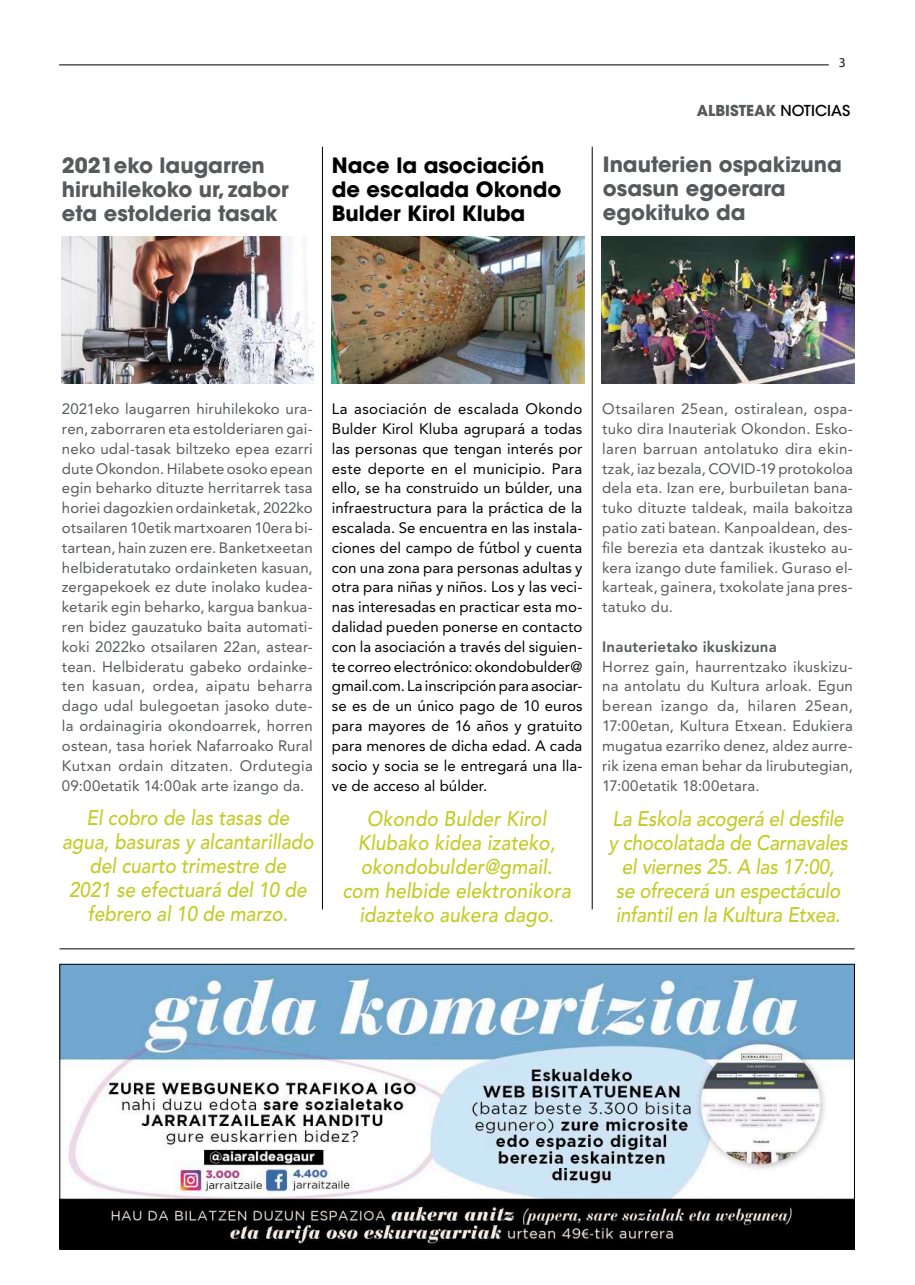
<style>
.page{position:relative;width:915px;height:1285px;background:#fff}
.page>*{position:absolute;margin:0;border:0;box-sizing:border-box;transform-origin:0 0}
.t1{font:italic 500 21px/24px "Avenir LT Std";color:#c1cc24;text-align:center;scale:.9 1}
.t2{font:700 21px/24px "ITC Avant Garde Std";color:#57595b}
.t3{font:700 21px/24px "ITC Avant Garde Std";color:#000}
.t4{font:15px/19.8px "Avenir LT Std";letter-spacing:.015em;color:#57595b;text-align:justify}
.t5{font:15px/19.8px "Avenir LT Std";letter-spacing:.01em;color:#000;text-align:justify}
.t6{font:800 15px "Avenir LT Std";letter-spacing:.015em;color:#57595b}
.t7{font:700 15px "ITC Avant Garde Std";color:#57595b}
.t8{font:13.5px "Myriad Pro";color:#161417}
.s1{font-weight:500;color:#000}
</style>
<div class="page">
<hr style="left:59px;top:65px;width:769px;height:1px;background:#000">
<hr style="left:59px;top:948px;width:795px;height:1px;background:#000">
<hr style="left:322px;top:147px;width:1px;height:762px;background:#000">
<img style="left:601px;top:236px;width:252px;height:147px">
<img style="left:62px;top:236px;width:252px;height:147px">
<img style="left:332px;top:236px;width:252px;height:147px">
<hr style="left:591px;top:147px;width:1px;height:762px;background:#000">
<img style="left:62px;top:965px;width:790px;height:282px">
<h1 class="t2" style="left:62px;top:153px;width:228px">2021eko laugarren hiruhilekoko ur, zabor eta estolderia tasak</h1>
<h1 class="t3" style="left:332px;top:153px;width:231px">Nace la asociación de escalada Okondo<br>Bulder Kirol Kluba</h1>
<p class="t8" style="left:838px;top:54px;width:8px">3</p>
<p class="t7" style="left:696px;top:101px;width:155px">ALBISTEAK <span class="s1">NOTICIAS</span></p>
<h1 class="t2" style="left:602px;top:152px;width:240px">Inauterien ospakizuna osasun egoerara egokituko da</h1>
<p class="t4" style="left:62px;top:399px;width:252px">2021eko laugarren hiruhilekoko ura&shy;ren, zaborraren eta estolderiaren gai&shy;neko udal-tasak biltzeko epea ezarri dute Okondon. Hilabete osoko epean egin beharko dituzte herritarrek tasa horiei dagozkien ordainketak, 2022ko otsailaren 10etik martxoaren 10era bi&shy;tartean, hain zuzen ere. Banketxeetan helbideratutako ordainketen kasuan, zergapekoek ez dute inolako kudea&shy;ketarik egin beharko, kargua bankua&shy;ren bidez gauzatuko baita automati&shy;koki 2022ko otsailaren 22an, astear&shy;tean. Helbideratu gabeko ordainke&shy;ten kasuan, ordea, aipatu beharra dago udal bulegoetan jasoko dute&shy;la ordainagiria okondoarrek, horren ostean, tasa horiek Nafarroako Rural Kutxan ordain ditzaten. Ordutegia 09:00etatik 14:00ak arte izango da.</p>
<p class="t5" style="left:332px;top:399px;width:252px">La asociación de escalada Okondo Bulder Kirol Kluba agrupará a todas las personas que tengan interés por este deporte en el municipio. Para ello, se ha construido un búlder, una infraestructura para la práctica de la escalada. Se encuentra en las instala&shy;ciones del campo de fútbol y cuenta con una zona para personas adultas y otra para niñas y niños. Los y las veci&shy;nas interesadas en practicar esta mo&shy;dalidad pueden ponerse en contacto con la asociación a través del siguien&shy;te correo electrónico: okondobulder@ gmail.com. La inscripción para asociar&shy;se es de un único pago de 10 euros para mayores de 16 años y gratuito para menores de dicha edad. A cada socio y socia se le entregará una lla&shy;ve de acceso al búlder.</p>
<h1 class="t1" style="left:62px;top:806px;width:281px">El cobro de las tasas de agua, basuras y alcantarillado del cuarto trimestre de<br>2021 se efectuará del 10 de febrero al 10 de marzo.</h1>
<h1 class="t1" style="left:342px;top:807px;width:255px">Okondo Bulder Kirol<br>Klubako kidea izateko, okondobulder@gmail. com helbide elektronikora idazteko aukera dago.</h1>
<p class="t4" style="left:602px;top:399px;width:252px">Otsailaren 25ean, ostiralean, ospa&shy;tuko dira Inauteriak Okondon. Esko&shy;laren barruan antolatuko dira ekin&shy;tzak, iaz bezala, COVID-19 protokoloa dela eta. Izan ere, burbuiletan bana&shy;tuko dituzte taldeak, maila bakoitza patio zati batean. Kanpoaldean, des&shy;file berezia eta dantzak ikusteko au&shy;kera izango dute familiek. Guraso el&shy;karteak, gainera, txokolate jana pres&shy;tatuko du.</p>
<p class="t6" style="left:602px;top:637px;width:176px">Inauterietako ikuskizuna</p>
<p class="t4" style="left:602px;top:656px;width:252px">Horrez gain, haurrentzako ikuskizu&shy;na antolatu du Kultura arloak. Egun berean izango da, hilaren 25ean, 17:00etan, Kultura Etxean. Edukiera mugatua ezarriko denez, aldez aurre&shy;rik izena eman behar da lirubutegian, 17:00etatik 18:00etara.</p>
<h1 class="t1" style="left:608px;top:807px;width:267px">La Eskola acogerá el desfile y chocolatada de Carnavales el viernes 25. A las 17:00,<br>se ofrecerá un espectáculo infantil en la Kultura Etxea.</h1>
</div>
